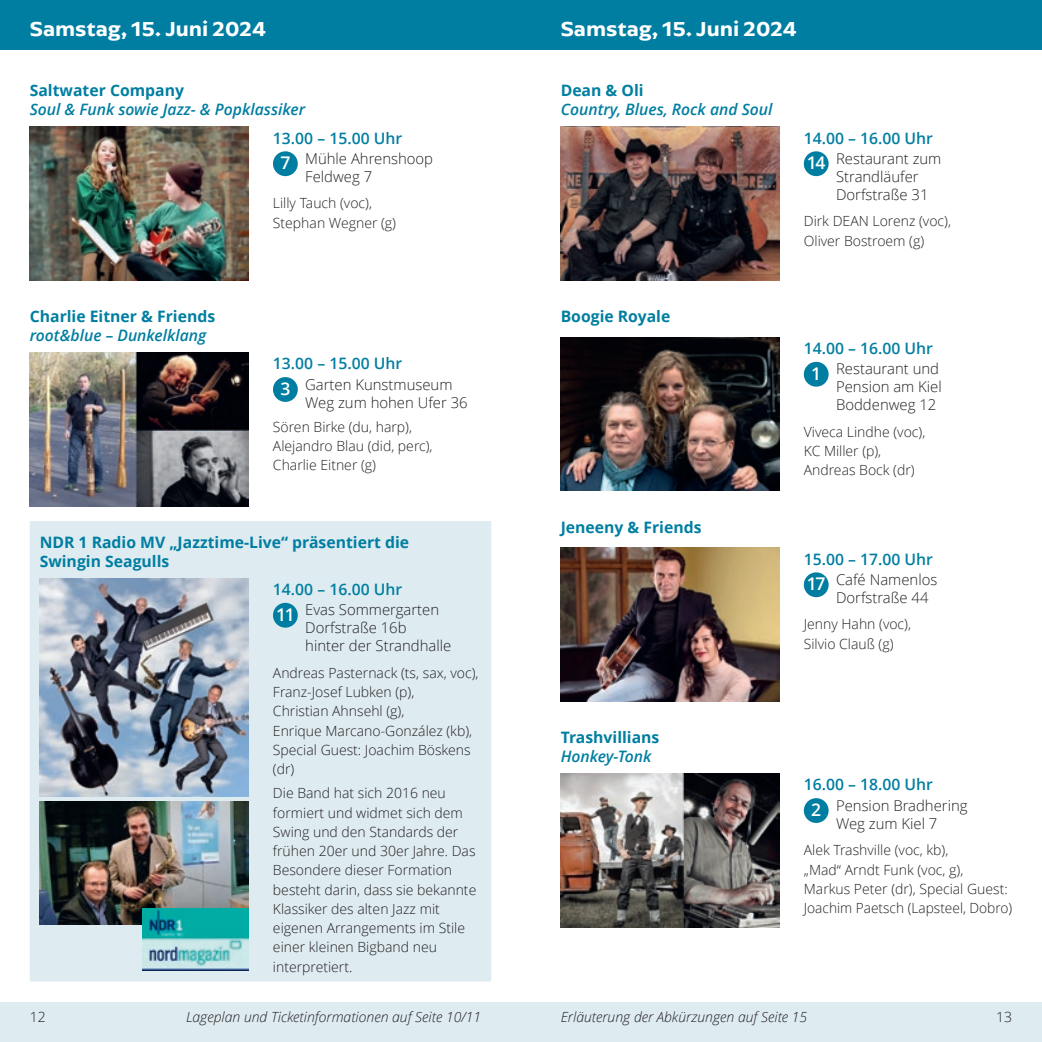
<style>
.page{position:relative;width:1042px;height:1042px;background:#fff}
.page>*{position:absolute;margin:0;border:0;box-sizing:border-box;transform-origin:0 0}
.Jazz24_Datum{font:600 21px "Arpona Sans";color:#fff}
.t1{font:600 17.5px "Open Sans";color:#fff}
.Jazz23_Tabelle_Konzert{font:700 15.75px "Open Sans";color:#007ea1}
.Jazz23_Tabelle_Uhrzeit{font:600 15.75px "Open Sans";color:#007ea1}
.Jazz23_Tabelle_Konzertmotto{font:italic 600 15.75px "Open Sans";color:#007ea1}
.Jazz24_Tabelle_Ort{font:300 14.88px/17.8px "Open Sans";color:#231f20}
.Jazz24_Tabelle_Text{font:300 14px/19.2px "Open Sans";color:#231f20}
.Jazz23_Tabelle_Musiker{font:300 14px/19.2px "Open Sans";color:#231f20}
.Jazz24_Info_Seitenfuß{font:italic 300 14px "Open Sans";color:#231f20}
.Seitenzahl{font:300 14px "Open Sans";color:#231f20}
</style>
<div class="page">
<div style="left:30px;top:521px;width:461px;height:460px;background:#deebf1"></div>
<img style="left:30px;top:126px;width:218px;height:154px">
<div style="left:273px;top:151px;width:25px;height:25px;background:#007ea1;border-radius:50%"></div>
<img style="left:30px;top:352px;width:218px;height:154px">
<div style="left:273px;top:377px;width:25px;height:25px;background:#007ea1;border-radius:50%"></div>
<img style="left:40px;top:578px;width:208px;height:218px">
<div style="left:273px;top:603px;width:25px;height:25px;background:#007ea1;border-radius:50%"></div>
<img style="left:561px;top:126px;width:218px;height:154px">
<div style="left:804px;top:151px;width:24px;height:25px;background:#007ea1;border-radius:50%"></div>
<img style="left:561px;top:337px;width:218px;height:154px">
<div style="left:804px;top:362px;width:24px;height:25px;background:#007ea1;border-radius:50%"></div>
<img style="left:561px;top:547px;width:218px;height:154px">
<div style="left:804px;top:572px;width:24px;height:25px;background:#007ea1;border-radius:50%"></div>
<img style="left:561px;top:773px;width:218px;height:154px">
<div style="left:804px;top:798px;width:24px;height:25px;background:#007ea1;border-radius:50%"></div>
<div style="left:521px;top:0;width:521px;height:50px;background:#007ea1"></div>
<div style="left:0;top:0;width:521px;height:50px;background:#007ea1"></div>
<img style="left:40px;top:801px;width:208px;height:124px">
<img style="left:143px;top:908px;width:105px;height:62px">
<div style="left:521px;top:1002px;width:521px;height:40px;background:#deebf1"></div>
<div style="left:0;top:1002px;width:521px;height:40px;background:#deebf1"></div>
<p class="Jazz24_Datum" style="left:30px;top:14px;width:238px">Samstag, 15. Juni 2024</p>
<p class="Jazz24_Datum" style="left:561px;top:14px;width:238px">Samstag, 15. Juni 2024</p>
<p class="Jazz23_Tabelle_Konzert" style="left:30px;top:80px;width:156px">Saltwater Company</p>
<p class="Jazz23_Tabelle_Konzertmotto" style="left:30px;top:99px;width:277px">Soul &amp; Funk sowie Jazz- &amp; Popklassiker</p>
<p class="Jazz23_Tabelle_Uhrzeit" style="left:273px;top:127px;width:131px">13.00 – 15.00 Uhr</p>
<p class="t1" style="left:280px;top:151px;width:11px">7</p>
<p class="Jazz24_Tabelle_Ort" style="left:305px;top:149px;width:129px">Mühle Ahrenshoop</p>
<p class="Jazz24_Tabelle_Ort" style="left:305px;top:167px;width:68px">Feldweg 7</p>
<p class="Jazz23_Tabelle_Musiker" style="left:273px;top:193px;width:125px">Lilly Tauch (voc),<br>Stephan Wegner (g)</p>
<p class="Jazz23_Tabelle_Konzert" style="left:561px;top:80px;width:84px">Dean &amp; Oli</p>
<p class="Jazz23_Tabelle_Konzertmotto" style="left:561px;top:99px;width:213px">Country, Blues, Rock and Soul</p>
<p class="Jazz23_Tabelle_Uhrzeit" style="left:804px;top:127px;width:131px">14.00 – 16.00 Uhr</p>
<p class="t1" style="left:807px;top:151px;width:20px">14</p>
<p class="Jazz24_Tabelle_Ort" style="left:836px;top:149px;width:107px">Restaurant zum<br>Strandläufer</p>
<p class="Jazz24_Tabelle_Ort" style="left:836px;top:185px;width:94px">Dorfstraße 31</p>
<p class="Jazz23_Tabelle_Musiker" style="left:804px;top:211px;width:149px">Dirk DEAN Lorenz (voc),<br>Oliver Bostroem (g)</p>
<p class="Jazz23_Tabelle_Konzert" style="left:30px;top:305px;width:187px">Charlie Eitner &amp; Friends</p>
<p class="Jazz23_Tabelle_Konzertmotto" style="left:30px;top:324px;width:178px">root&amp;blue – Dunkelklang</p>
<p class="Jazz23_Tabelle_Uhrzeit" style="left:273px;top:353px;width:131px">13.00 – 15.00 Uhr</p>
<p class="t1" style="left:280px;top:377px;width:11px">3</p>
<p class="Jazz24_Tabelle_Ort" style="left:305px;top:375px;width:164px">Garten Kunstmuseum<br>Weg zum hohen Ufer 36</p>
<p class="Jazz23_Tabelle_Musiker" style="left:273px;top:417px;width:161px">Sören Birke (du, harp),<br>Alejandro Blau (did, perc),<br>Charlie Eitner (g)</p>
<p class="Jazz23_Tabelle_Konzert" style="left:40px;top:531px;width:371px">NDR 1 Radio MV „Jazztime-Live“ präsentiert die</p>
<p class="Jazz23_Tabelle_Konzert" style="left:40px;top:550px;width:131px">Swingin Seagulls</p>
<p class="Jazz23_Tabelle_Uhrzeit" style="left:273px;top:578px;width:131px">14.00 – 16.00 Uhr</p>
<p class="t1" style="left:276px;top:602px;width:20px">11</p>
<p class="Jazz24_Tabelle_Ort" style="left:305px;top:601px;width:135px">Evas Sommergarten</p>
<p class="Jazz24_Tabelle_Ort" style="left:305px;top:618px;width:103px">Dorfstraße 16b</p>
<p class="Jazz24_Tabelle_Ort" style="left:305px;top:636px;width:148px">hinter der Strandhalle</p>
<p class="Jazz23_Tabelle_Musiker" style="left:273px;top:663px;width:207px">Andreas Pasternack (ts, sax, voc),<br>Franz-Josef Lubken (p),<br>Christian Ahnsehl (g),<br>Enrique Marcano-González (kb),<br>Special Guest: Joachim Böskens (dr)</p>
<p class="Jazz24_Tabelle_Text" style="left:273px;top:783px;width:205px">Die Band hat sich 2016 neu formiert und widmet sich dem<br>Swing und den Standards der frühen 20er und 30er Jahre. Das<br>Besondere dieser Formation besteht darin, dass sie bekannte<br>Klassiker des alten Jazz mit eigenen Arrangements im Stile einer kleinen Bigband neu interpretiert.</p>
<p class="Jazz23_Tabelle_Konzert" style="left:561px;top:305px;width:111px">Boogie Royale</p>
<p class="Jazz23_Tabelle_Konzert" style="left:561px;top:516px;width:142px">Jeneeny &amp; Friends</p>
<p class="Jazz23_Tabelle_Konzert" style="left:561px;top:726px;width:100px">Trashvillians</p>
<p class="Jazz23_Tabelle_Konzertmotto" style="left:561px;top:745px;width:92px">Honkey-Tonk</p>
<p class="Jazz23_Tabelle_Uhrzeit" style="left:804px;top:337px;width:131px">14.00 – 16.00 Uhr</p>
<p class="t1" style="left:811px;top:361px;width:11px">1</p>
<p class="Jazz24_Tabelle_Ort" style="left:836px;top:360px;width:107px">Restaurant und<br>Pension am Kiel</p>
<p class="Jazz24_Tabelle_Ort" style="left:836px;top:395px;width:102px">Boddenweg 12</p>
<p class="Jazz23_Tabelle_Musiker" style="left:804px;top:422px;width:123px">Viveca Lindhe (voc),<br>KC Miller (p),<br>Andreas Bock (dr)</p>
<p class="Jazz23_Tabelle_Uhrzeit" style="left:804px;top:548px;width:131px">15.00 – 17.00 Uhr</p>
<p class="t1" style="left:807px;top:572px;width:20px">17</p>
<p class="Jazz24_Tabelle_Ort" style="left:836px;top:570px;width:103px">Café Namenlos</p>
<p class="Jazz24_Tabelle_Ort" style="left:836px;top:588px;width:94px">Dorfstraße 44</p>
<p class="Jazz23_Tabelle_Musiker" style="left:804px;top:614px;width:109px">Jenny Hahn (voc),<br>Silvio Clauß (g)</p>
<p class="Jazz23_Tabelle_Uhrzeit" style="left:804px;top:774px;width:131px">16.00 – 18.00 Uhr</p>
<p class="t1" style="left:811px;top:798px;width:11px">2</p>
<p class="Jazz24_Tabelle_Ort" style="left:836px;top:796px;width:133px">Pension Bradhering</p>
<p class="Jazz24_Tabelle_Ort" style="left:836px;top:814px;width:103px">Weg zum Kiel 7</p>
<p class="Jazz24_Tabelle_Text" style="left:804px;top:840px;width:210px">Alek Trashville (voc, kb),<br>„Mad“ Arndt Funk (voc, g),<br>Markus Peter (dr), Special Guest:<br>Joachim Paetsch (Lapsteel, Dobro)</p>
<p class="Seitenzahl" style="left:30px;top:1007px;width:17px">12</p>
<p class="Jazz24_Info_Seitenfuß" style="left:186px;top:1007px;width:297px">Lageplan und Ticketinformationen auf Seite 10/11</p>
<p class="Jazz24_Info_Seitenfuß" style="left:561px;top:1007px;width:248px">Erläuterung der Abkürzungen auf Seite 15</p>
<p class="Seitenzahl" style="left:996px;top:1007px;width:17px">13</p>
</div>
